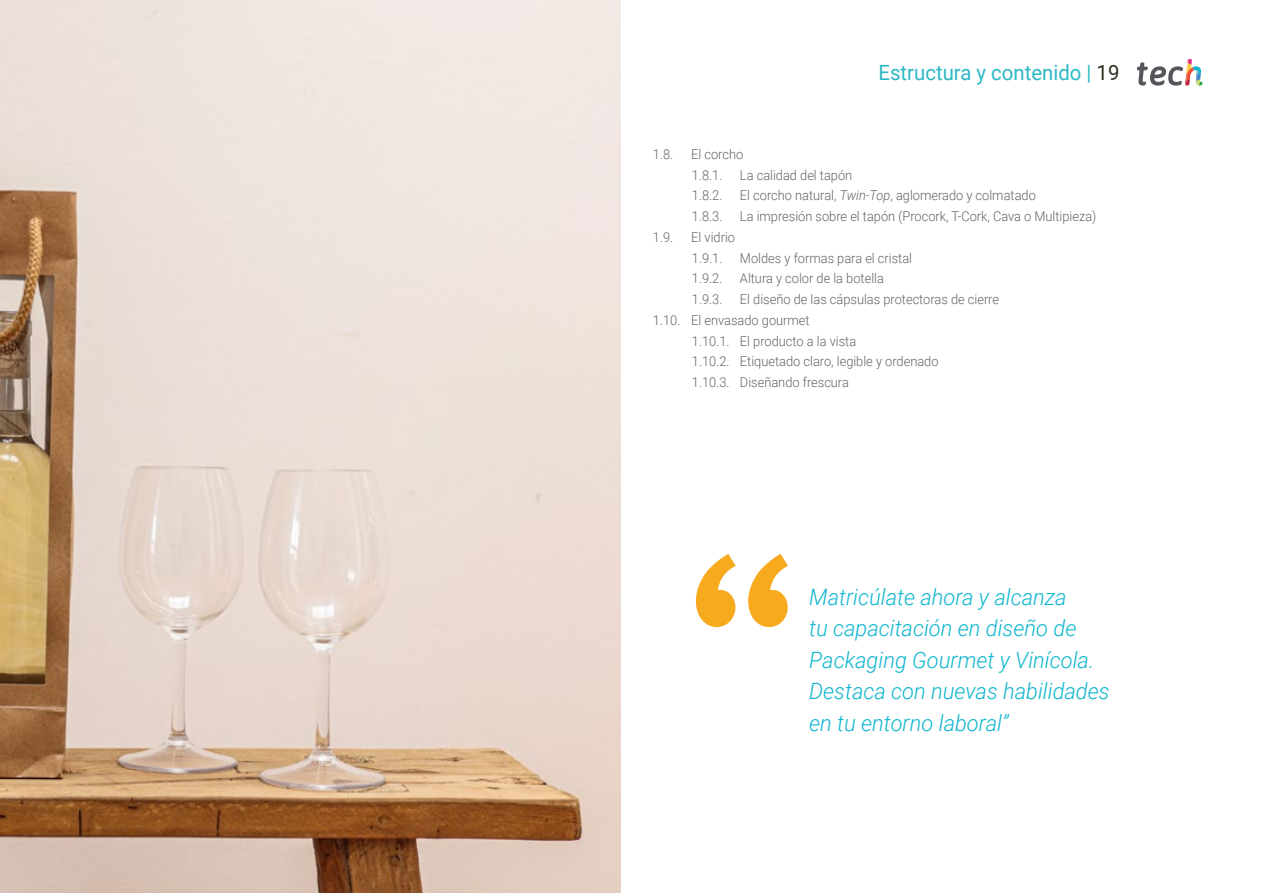
<style>
.page{position:relative;width:1263px;height:893px;background:#fff}
.page>*{position:absolute;margin:0;border:0;box-sizing:border-box;transform-origin:0 0}
.t1{font:italic 300 22.5px/31.5px "Roboto";color:#0fb6cf}
.t2{font:21px "Roboto";color:#2db8c5}
.t3{font:300 13.5px/20.7px "Roboto";color:#61646a;scale:.95 1}
.s1{color:#312e20}
.s2{font-style:italic}
</style>
<div class="page">
<img style="left:0;top:0;width:621px;height:893px">
<svg style="left:1137px;top:59px;width:65px;height:27px"></svg>
<svg style="left:696px;top:554px;width:92px;height:73px"></svg>
<p class="t3" style="left:653px;top:143px;width:23px">1.8.</p>
<p class="t3" style="left:691px;top:143px;width:56px">El corcho<br>1.8.1.</p>
<p class="t3" style="left:740px;top:164px;width:120px">La calidad del tapón</p>
<h2 class="t2" style="left:878px;top:57px;width:242px">Estructura y contenido | <span class="s1">19</span></h2>
<p class="t3" style="left:692px;top:185px;width:34px">1.8.2.</p>
<p class="t3" style="left:740px;top:185px;width:313px">El corcho natural, <span class="s2">Twin-Top</span>, aglomerado y colmatado</p>
<p class="t3" style="left:692px;top:206px;width:34px">1.8.3.</p>
<p class="t3" style="left:740px;top:206px;width:377px">La impresión sobre el tapón (Procork, T-Cork, Cava o Multipieza)</p>
<p class="t3" style="left:653px;top:226px;width:23px">1.9.</p>
<p class="t3" style="left:691px;top:226px;width:48px">El vidrio<br>1.9.1.</p>
<p class="t3" style="left:740px;top:247px;width:183px">Moldes y formas para el cristal</p>
<p class="t3" style="left:692px;top:268px;width:34px">1.9.2.</p>
<p class="t3" style="left:740px;top:268px;width:153px">Altura y color de la botella</p>
<p class="t3" style="left:692px;top:289px;width:34px">1.9.3.</p>
<p class="t3" style="left:740px;top:289px;width:274px">El diseño de las cápsulas protectoras de cierre</p>
<p class="t3" style="left:653px;top:309px;width:166px">1.10. El envasado gourmet</p>
<p class="t3" style="left:692px;top:330px;width:174px">1.10.1. El producto a la vista</p>
<p class="t3" style="left:692px;top:351px;width:261px">1.10.2. Etiquetado claro, legible y ordenado</p>
<p class="t3" style="left:692px;top:372px;width:167px">1.10.3. Diseñando frescura</p>
<h1 class="t1" style="left:809px;top:580px;width:302px">Matricúlate ahora y alcanza<br>tu capacitación en diseño de<br>Packaging Gourmet y Vinícola.<br>Destaca con nuevas habilidades en tu entorno laboral”</h1>
</div>
